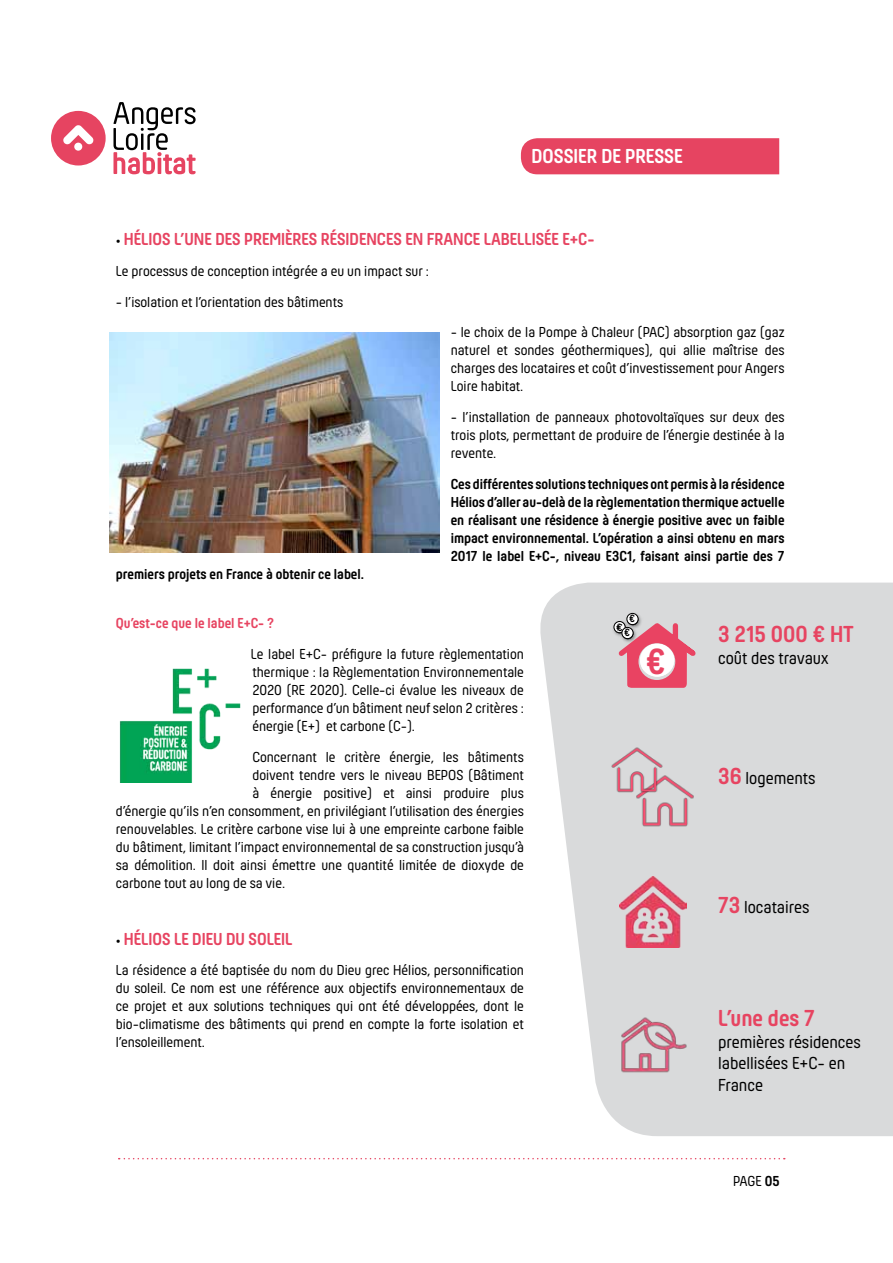
<style>
.page{position:relative;width:893px;height:1263px;background:#fff}
.page>*{position:absolute;margin:0;border:0;box-sizing:border-box;transform-origin:0 0}
.t1{font:700 37.65px "Hansom FYW01";color:#000}
.t2{font:700 24px "Hansom FY";color:#e74461}
.t3{font:700 21px "Hansom FY";color:#fff}
.t4{font:18px/21.6px "Hansom FY";color:#000}
.t5{font:700 18px "Hansom FY";color:#e74461}
.t6{font:15px/18px "Hansom FY";color:#000;text-align:justify}
.t7{font:700 15px/18px "Hansom FY";color:#000;text-align:justify}
.t8{font:700 15px "Hansom FY";color:#e74461}
.t9{font:700 10.95px "Hansom FYW01";color:#000}
.s1{font-weight:400;font-size:15px;color:#000}
.s2{font-weight:700;font-size:24px;color:#e74461}
</style>
<div class="page">
<svg style="left:113px;top:102px;width:83px;height:72px"></svg>
<div style="left:51px;top:111px;width:55px;height:54px;background:#e64461;border-radius:50%"></div>
<div style="left:74px;top:143px;width:8px;height:8px;background:#fff;border-radius:50%"></div>
<svg style="left:63px;top:125px;width:31px;height:20px"></svg>
<div style="left:521px;top:138px;width:258px;height:36px;background:#e64461"></div>
<svg style="left:119px;top:1158px;width:666px;height:1px"></svg>
<img style="left:119px;top:668px;width:122px;height:114px">
<svg style="left:540px;top:583px;width:353px;height:553px;background:#dcddde"></svg>
<img style="left:610px;top:618px;width:13px;height:21px">
<img style="left:623px;top:612px;width:21px;height:7px">
<div style="left:627px;top:613px;width:11px;height:12px;background:#fff;border-radius:50%"></div>
<div style="left:627px;top:613px;width:11px;height:12px;border:1px solid #000;border-radius:50%"></div>
<svg style="left:614px;top:619px;width:82px;height:69px"></svg>
<img style="left:633px;top:768px;width:64px;height:65px">
<img style="left:609px;top:741px;width:56px;height:56px">
<img style="left:620px;top:876px;width:67px;height:71px">
<img style="left:617px;top:1008px;width:72px;height:72px">
<img style="left:110px;top:333px;width:330px;height:220px">
<h3 class="t3" style="left:531px;top:144px;width:153px">DOSSIER DE PRESSE</h3>
<p class="t5" style="left:116px;top:229px;width:376px"><span class="s1">•</span> Hélios l’une des premi ères résidences en France labelli</p>
<p class="t5" style="left:536px;top:229px;width:60px">sée E+C-</p>
<p class="t6" style="left:116px;top:262px;width:315px">Le processus de conception intégrée a eu un impact sur :</p>
<p class="t6" style="left:116px;top:292px;width:229px">- l’isolation et l’orientation des bâtiments</p>
<p class="t6" style="left:451px;top:323px;width:335px">- le choix de la Pompe à Chaleur (PAC) absorption gaz (gaz naturel et sondes géothermiques), qui allie maîtrise des charges des locataires et coût d’investissement pour Angers Loire habitat.</p>
<p class="t6" style="left:451px;top:408px;width:335px">- l’installation de panneaux photovoltaïques sur deux des trois plots, permettant de produire de l’énergie destinée à la revente.</p>
<p class="t7" style="left:451px;top:475px;width:335px">Ces différentes solutions techniques ont permis à la résidence Hélios d’aller au-delà de la règlementation thermique actuelle en réalisant une résidence à énergie positive avec un faible impact environnemental. L’opération a ainsi obtenu en mars 2017 le label E+C-, niveau E3C1, faisant ainsi partie des 7</p>
<p class="t7" style="left:116px;top:565px;width:250px">premiers projets en France à obtenir ce label.</p>
<p class="t8" style="left:116px;top:615px;width:160px">Qu’est-ce que le label E+C- ?</p>
<p class="t6" style="left:251px;top:645px;width:275px">Le label E+C- préfigure la future règlementation thermique : la Règlementation Environnementale 2020 (RE 2020). Celle-ci évalue les niveaux de performance d’un bâtiment neuf selon 2 critères : énergie (E+) et carbone (C-).</p>
<p class="t6" style="left:252px;top:748px;width:273px">Concernant le critère énergie, les bâtiments</p>
<p class="t6" style="left:252px;top:766px;width:273px">doivent tendre vers le niveau BEPOS (Bâtiment</p>
<p class="t6" style="left:252px;top:784px;width:273px">à énergie positive) et ainsi produire plus</p>
<p class="t6" style="left:116px;top:802px;width:410px">d’énergie qu’ils n’en consomment, en privilégiant l’utilisation des énergies</p>
<p class="t6" style="left:116px;top:820px;width:410px">renouvelables. Le critère carbone vise lui à une empreinte carbone faible</p>
<p class="t6" style="left:116px;top:838px;width:410px">du bâtiment, limitant l’impact environnemental de sa construction jusqu’à</p>
<p class="t6" style="left:116px;top:856px;width:410px">sa démolition. Il doit ainsi émettre une quantité limitée de dioxyde de</p>
<p class="t6" style="left:116px;top:874px;width:171px">carbone tout au long de sa vie.</p>
<p class="t5" style="left:116px;top:928px;width:158px"><span class="s1">•</span> Hélios le dieu du soleil</p>
<p class="t6" style="left:116px;top:961px;width:410px">La résidence a été baptisée du nom du Dieu grec Hélios, personnification du soleil. Ce nom est une référence aux objectifs environnementaux de ce projet et aux solutions techniques qui ont été développées, dont le bio-climatisme des bâtiments qui prend en compte la forte isolation et l’ensoleillement.</p>
<p class="t9" style="left:629px;top:612px;width:7px">€</p>
<p class="t9" style="left:616px;top:621px;width:7px">€</p>
<p class="t9" style="left:624px;top:626px;width:7px">€</p>
<h1 class="t1" style="left:645px;top:639px;width:22px">€</h1>
<h2 class="t2" style="left:718px;top:620px;width:136px">3 215 000 € HT</h2>
<p class="t4" style="left:718px;top:647px;width:112px">coût des travaux</p>
<p class="t4" style="left:718px;top:767px;width:99px"><span class="s2">36</span> logements</p>
<p class="t4" style="left:718px;top:896px;width:93px"><span class="s2">73</span> locataires</p>
<h2 class="t2" style="left:718px;top:1004px;width:98px">L’une des 7</h2>
<p class="t4" style="left:718px;top:1031px;width:144px">premières résidences labellisées E+C- en<br>France</p>
</div>
